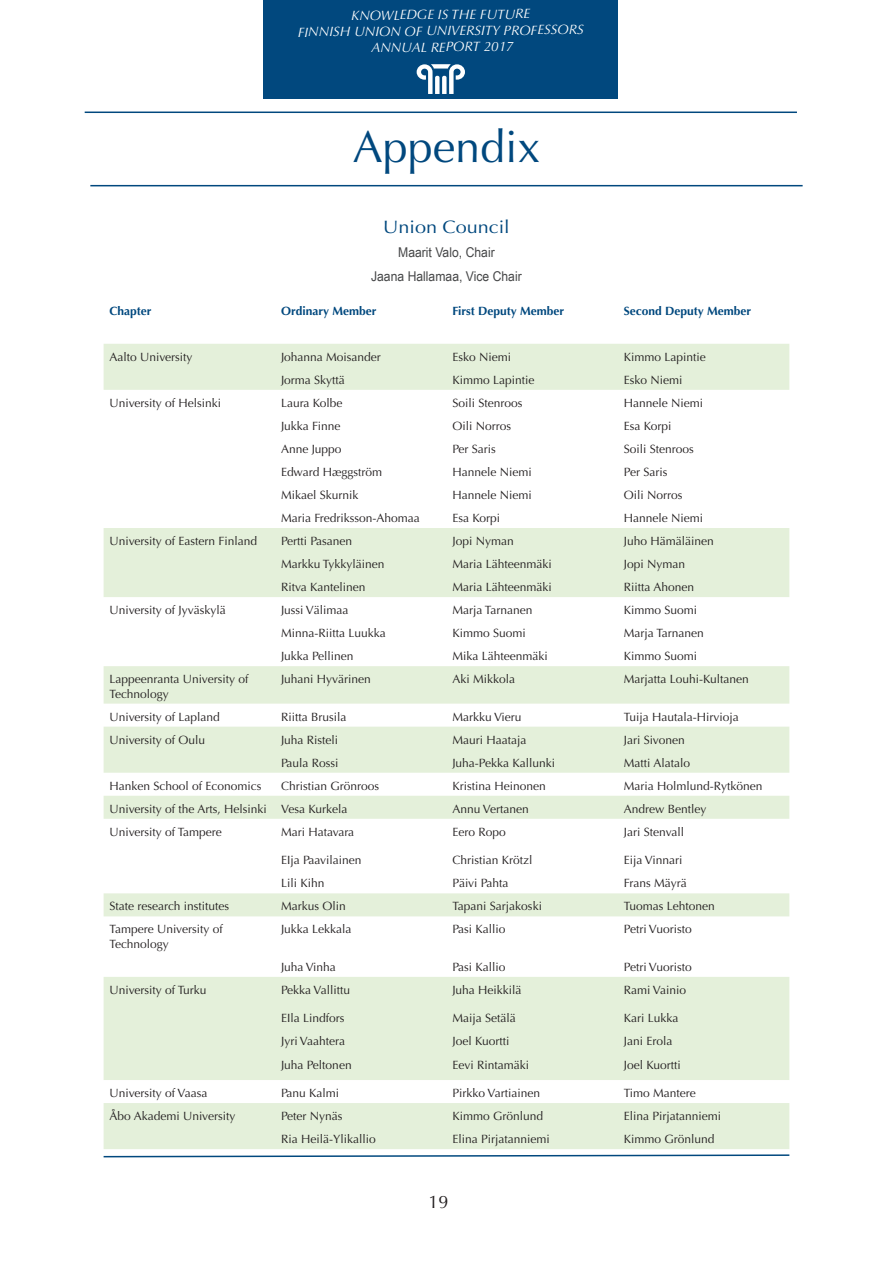
<style>
.page{position:relative;width:893px;height:1263px;background:#fff}
.page>*{position:absolute;margin:0;border:0;box-sizing:border-box;transform-origin:0 0}
.t1{font:45px "Optima";color:#01487e}
.t2{font:18px "Optima";color:#01487e;scale:1.1 1}
.t3{font:18px "Optima";color:#231f20}
.t4{font:italic 13.5px/16.2px "Optima";color:#fff;text-align:center}
.t5{font:13.5px/24px "Arial Narrow";color:#454647;text-align:center;scale:1.1 1}
.t6{font:12px/14.4px "Optima";color:#231f20}
.t7{font:700 12px "Optima";color:#01487e}
</style>
<div class="page">
<hr style="left:85px;top:112px;width:712px;height:1px;background:#01487e">
<hr style="left:90px;top:185px;width:713px;height:1px;background:#01487e">
<svg style="left:103px;top:1154px;width:687px;height:4px"></svg>
<svg style="left:104px;top:344px;width:685px;height:805px"></svg>
<div style="left:264px;top:0;width:354px;height:99px;background:#01487e"></div>
<svg style="left:417px;top:64px;width:48px;height:30px"></svg>
<p class="t4" style="left:298px;top:7px;width:288px">KNOWLEDGE IS THE FUTURE<br>FINNISH UNION OF UNIVERSITY PROFESSORS<br>ANNUAL REPORT 2017</p>
<h1 class="t1" style="left:353px;top:120px;width:189px">Appendix</h1>
<h2 class="t2" style="left:383px;top:216px;width:117px">Union Council</h2>
<p class="t5" style="left:371px;top:239px;width:139px">Maarit Valo, Chair<br>Jaana Hallamaa, Vice Chair</p>
<p class="t7" style="left:110px;top:304px;width:44px">Chapter</p>
<p class="t7" style="left:281px;top:304px;width:97px">Ordinary Member</p>
<p class="t7" style="left:452px;top:304px;width:113px">First Deputy Member</p>
<p class="t7" style="left:624px;top:304px;width:129px">Second Deputy Member</p>
<p class="t6" style="left:110px;top:350px;width:85px">Aalto University</p>
<p class="t6" style="left:281px;top:350px;width:101px">Johanna Moisander</p>
<p class="t6" style="left:452px;top:350px;width:60px">Esko Niemi</p>
<p class="t6" style="left:624px;top:350px;width:84px">Kimmo Lapintie</p>
<p class="t6" style="left:281px;top:373px;width:65px">Jorma Skyttä</p>
<p class="t6" style="left:452px;top:373px;width:84px">Kimmo Lapintie</p>
<p class="t6" style="left:624px;top:373px;width:60px">Esko Niemi</p>
<p class="t6" style="left:110px;top:396px;width:113px">University of Helsinki</p>
<p class="t6" style="left:281px;top:396px;width:63px">Laura Kolbe</p>
<p class="t6" style="left:452px;top:396px;width:72px">Soili Stenroos</p>
<p class="t6" style="left:624px;top:396px;width:81px">Hannele Niemi</p>
<p class="t6" style="left:281px;top:419px;width:61px">Jukka Finne</p>
<p class="t6" style="left:452px;top:419px;width:60px">Oili Norros</p>
<p class="t6" style="left:624px;top:419px;width:49px">Esa Korpi</p>
<p class="t6" style="left:281px;top:442px;width:62px">Anne Juppo</p>
<p class="t6" style="left:452px;top:442px;width:45px">Per Saris</p>
<p class="t6" style="left:624px;top:442px;width:72px">Soili Stenroos</p>
<p class="t6" style="left:281px;top:465px;width:102px">Edward Hæggström</p>
<p class="t6" style="left:452px;top:465px;width:81px">Hannele Niemi</p>
<p class="t6" style="left:624px;top:465px;width:45px">Per Saris</p>
<p class="t6" style="left:281px;top:488px;width:79px">Mikael Skurnik</p>
<p class="t6" style="left:452px;top:488px;width:81px">Hannele Niemi</p>
<p class="t6" style="left:624px;top:488px;width:60px">Oili Norros</p>
<p class="t6" style="left:281px;top:511px;width:140px">Maria Fredriksson-Ahomaa</p>
<p class="t6" style="left:452px;top:511px;width:49px">Esa Korpi</p>
<p class="t6" style="left:624px;top:511px;width:81px">Hannele Niemi</p>
<p class="t6" style="left:110px;top:534px;width:149px">University of Eastern Finland</p>
<p class="t6" style="left:281px;top:534px;width:73px">Pertti Pasanen</p>
<p class="t6" style="left:452px;top:534px;width:63px">Jopi Nyman</p>
<p class="t6" style="left:624px;top:534px;width:91px">Juho Hämäläinen</p>
<p class="t6" style="left:281px;top:557px;width:105px">Markku Tykkyläinen</p>
<p class="t6" style="left:452px;top:557px;width:101px">Maria Lähteenmäki</p>
<p class="t6" style="left:624px;top:557px;width:63px">Jopi Nyman</p>
<p class="t6" style="left:281px;top:580px;width:86px">Ritva Kantelinen</p>
<p class="t6" style="left:452px;top:580px;width:101px">Maria Lähteenmäki</p>
<p class="t6" style="left:624px;top:580px;width:72px">Riitta Ahonen</p>
<p class="t6" style="left:110px;top:603px;width:118px">University of Jyväskylä</p>
<p class="t6" style="left:281px;top:603px;width:69px">Jussi Välimaa</p>
<p class="t6" style="left:452px;top:603px;width:81px">Marja Tarnanen</p>
<p class="t6" style="left:624px;top:603px;width:75px">Kimmo Suomi</p>
<p class="t6" style="left:281px;top:626px;width:106px">Minna-Riitta Luukka</p>
<p class="t6" style="left:452px;top:626px;width:75px">Kimmo Suomi</p>
<p class="t6" style="left:624px;top:626px;width:81px">Marja Tarnanen</p>
<p class="t6" style="left:281px;top:649px;width:74px">Jukka Pellinen</p>
<p class="t6" style="left:452px;top:649px;width:97px">Mika Lähteenmäki</p>
<p class="t6" style="left:624px;top:649px;width:75px">Kimmo Suomi</p>
<p class="t6" style="left:110px;top:672px;width:140px">Lappeenranta University of<br>Technology</p>
<p class="t6" style="left:281px;top:672px;width:91px">Juhani Hyvärinen</p>
<p class="t6" style="left:452px;top:672px;width:64px">Aki Mikkola</p>
<p class="t6" style="left:624px;top:672px;width:127px">Marjatta Louhi-Kultanen</p>
<p class="t6" style="left:110px;top:709px;width:112px">University of Lapland</p>
<p class="t6" style="left:281px;top:709px;width:67px">Riitta Brusila</p>
<p class="t6" style="left:452px;top:709px;width:71px">Markku Vieru</p>
<p class="t6" style="left:624px;top:709px;width:116px">Tuija Hautala-Hirvioja</p>
<p class="t6" style="left:110px;top:732px;width:97px">University of Oulu</p>
<p class="t6" style="left:281px;top:732px;width:59px">Juha Risteli</p>
<p class="t6" style="left:452px;top:732px;width:76px">Mauri Haataja</p>
<p class="t6" style="left:624px;top:732px;width:62px">Jari Sivonen</p>
<p class="t6" style="left:281px;top:756px;width:59px">Paula Rossi</p>
<p class="t6" style="left:452px;top:756px;width:104px">Juha-Pekka Kallunki</p>
<p class="t6" style="left:624px;top:756px;width:68px">Matti Alatalo</p>
<p class="t6" style="left:110px;top:779px;width:153px">Hanken School of Economics</p>
<p class="t6" style="left:281px;top:779px;width:100px">Christian Grönroos</p>
<p class="t6" style="left:452px;top:779px;width:95px">Kristina Heinonen</p>
<p class="t6" style="left:624px;top:779px;width:140px">Maria Holmlund-Rytkönen</p>
<p class="t6" style="left:110px;top:802px;width:239px">University of the Arts, Helsinki Vesa Kurkela</p>
<p class="t6" style="left:452px;top:802px;width:78px">Annu Vertanen</p>
<p class="t6" style="left:624px;top:802px;width:84px">Andrew Bentley</p>
<p class="t6" style="left:110px;top:825px;width:114px">University of Tampere</p>
<p class="t6" style="left:281px;top:825px;width:75px">Mari Hatavara</p>
<p class="t6" style="left:452px;top:825px;width:55px">Eero Ropo</p>
<p class="t6" style="left:624px;top:825px;width:62px">Jari Stenvall</p>
<p class="t6" style="left:281px;top:853px;width:82px">EIja Paavilainen</p>
<p class="t6" style="left:452px;top:853px;width:82px">Christian Krötzl</p>
<p class="t6" style="left:624px;top:853px;width:60px">Eija Vinnari</p>
<p class="t6" style="left:281px;top:876px;width:45px">Lili Kihn</p>
<p class="t6" style="left:452px;top:876px;width:58px">Päivi Pahta</p>
<p class="t6" style="left:624px;top:876px;width:64px">Frans Mäyrä</p>
<p class="t6" style="left:110px;top:899px;width:121px">State research institutes</p>
<p class="t6" style="left:281px;top:899px;width:66px">Markus Olin</p>
<p class="t6" style="left:452px;top:899px;width:91px">Tapani Sarjakoski</p>
<p class="t6" style="left:624px;top:899px;width:92px">Tuomas Lehtonen</p>
<p class="t6" style="left:110px;top:922px;width:115px">Tampere University of<br>Technology</p>
<p class="t6" style="left:281px;top:922px;width:72px">Jukka Lekkala</p>
<p class="t6" style="left:452px;top:922px;width:54px">Pasi Kallio</p>
<p class="t6" style="left:624px;top:922px;width:69px">Petri Vuoristo</p>
<p class="t6" style="left:281px;top:960px;width:56px">Juha Vinha</p>
<p class="t6" style="left:452px;top:960px;width:54px">Pasi Kallio</p>
<p class="t6" style="left:624px;top:960px;width:69px">Petri Vuoristo</p>
<p class="t6" style="left:110px;top:983px;width:98px">University of Turku</p>
<p class="t6" style="left:281px;top:983px;width:71px">Pekka Vallittu</p>
<p class="t6" style="left:452px;top:983px;width:71px">Juha Heikkilä</p>
<p class="t6" style="left:624px;top:983px;width:64px">Rami Vainio</p>
<p class="t6" style="left:281px;top:1011px;width:65px">EIla Lindfors</p>
<p class="t6" style="left:452px;top:1011px;width:65px">Maija Setälä</p>
<p class="t6" style="left:624px;top:1011px;width:56px">Kari Lukka</p>
<p class="t6" style="left:281px;top:1034px;width:66px">Jyri Vaahtera</p>
<p class="t6" style="left:452px;top:1034px;width:58px">Joel Kuortti</p>
<p class="t6" style="left:624px;top:1034px;width:50px">Jani Erola</p>
<p class="t6" style="left:281px;top:1057px;width:72px">Juha Peltonen</p>
<p class="t6" style="left:452px;top:1057px;width:78px">Eevi Rintamäki</p>
<p class="t6" style="left:624px;top:1057px;width:58px">Joel Kuortti</p>
<p class="t6" style="left:110px;top:1086px;width:99px">University of Vaasa</p>
<p class="t6" style="left:281px;top:1086px;width:60px">Panu Kalmi</p>
<p class="t6" style="left:452px;top:1086px;width:89px">Pirkko Vartiainen</p>
<p class="t6" style="left:624px;top:1086px;width:73px">Timo Mantere</p>
<p class="t6" style="left:110px;top:1109px;width:127px">Åbo Akademi University</p>
<p class="t6" style="left:281px;top:1109px;width:63px">Peter Nynäs</p>
<p class="t6" style="left:452px;top:1109px;width:92px">Kimmo Grönlund</p>
<p class="t6" style="left:624px;top:1109px;width:99px">Elina Pirjatanniemi</p>
<p class="t6" style="left:281px;top:1132px;width:96px">Ria Heilä-Ylikallio</p>
<p class="t6" style="left:452px;top:1132px;width:99px">Elina Pirjatanniemi</p>
<p class="t6" style="left:624px;top:1132px;width:92px">Kimmo Grönlund</p>
<h2 class="t3" style="left:429px;top:1191px;width:22px">19</h2>
</div>
